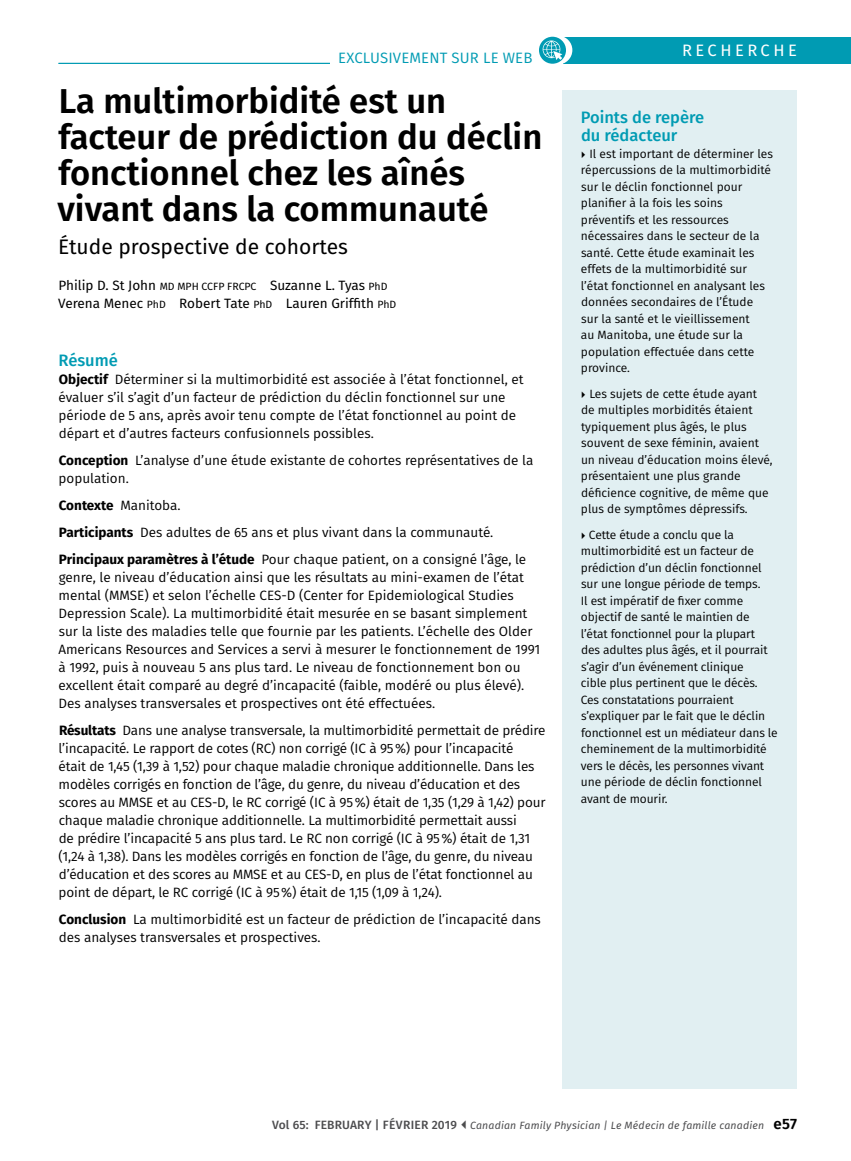
<style>
.page{position:relative;width:851px;height:1161px;background:#fff}
.page>*{position:absolute;margin:0;border:0;box-sizing:border-box;transform-origin:0 0}
.t1{font:600 34.5px/36px "Fira Sans";color:#000}
.t2{font:21px "Fira Sans";color:#000}
.t3{font:500 16.5px/18px "Fira Sans";color:#009bb3}
.t4{font:16.5px "Fira Sans";letter-spacing:.21em;color:#fff}
.t5{font:15px "Fira Sans";letter-spacing:.01em;color:#009bb3}
.t6{font:13.5px/18px "Fira Sans";letter-spacing:-.005em;color:#000}
.t7{font:13.5px/18px "Fira Sans";color:#000}
.t8{font:12px/16.5px "Fira Sans";letter-spacing:-.01em;color:#000}
.t9{font:italic 10.5px "Fira Sans";letter-spacing:.015em;color:#4d4d4f}
.s1{font-size:10.5px}
.s2{font-weight:700}
.s3{font-weight:500;font-style:normal;font-size:12px}
.s4{font-weight:600;font-style:normal;font-size:15px;color:#000}
</style>
<div class="page">
<div style="left:563px;top:37px;width:287px;height:27px;background:#009bb3"></div>
<hr style="left:58px;top:63px;width:467px;height:1px;background:#009bb3">
<div style="left:543px;top:36px;width:29px;height:28px;background:#fff;border-radius:50%"></div>
<svg style="left:539px;top:37px;width:27px;height:27px"></svg>
<div style="left:330px;top:49px;width:202px;height:19px;background:#fff"></div>
<svg style="left:542px;top:41px;width:20px;height:19px"></svg>
<div style="left:562px;top:90px;width:234px;height:999px;background:#e1eff2"></div>
<p class="t5" style="left:338px;top:47px;width:196px">EXCLUSIVEMENT SUR LE WEB</p>
<h1 class="t1" style="left:57px;top:81px;width:486px">La multimorbidité est un facteur de prédiction du déclin fonctionnel chez les aînés vivant dans la communauté</h1>
<h2 class="t2" style="left:58px;top:231px;width:291px">Étude prospective de cohortes</h2>
<p class="t7" style="left:58px;top:276px;width:339px">Philip D. St John <span class="s1">MD MPH CCFP FRCPC</span> Suzanne L. Tyas <span class="s1">PhD<br></span>Verena Menec <span class="s1">PhD</span> Robert Tate <span class="s1">PhD</span> Lauren Griffth <span class="s1">PhD</span></p>
<p class="t5" style="left:426px;top:47px;width:106px">WEB EXC USIVE</p>
<p class="t3" style="left:58px;top:351px;width:61px">Résumé</p>
<p class="t6" style="left:59px;top:370px;width:466px"><span class="s2">Objectif</span> Déterminer si la multimorbidité est associée à l’état fonctionnel, et évaluer s’il s’agit d’un facteur de prédiction du déclin fonctionnel sur une période de 5 ans, après avoir tenu compte de l’état fonctionnel au point de départ et d’autres facteurs confusionnels possibles.</p>
<p class="t6" style="left:59px;top:451px;width:476px"><span class="s2">Conception</span> L’analyse d’une étude existante de cohortes représentatives de la population.</p>
<p class="t6" style="left:59px;top:496px;width:123px"><span class="s2">Contexte</span> Manitoba.</p>
<p class="t6" style="left:59px;top:523px;width:436px"><span class="s2">Participants</span> Des adultes de 65 ans et plus vivant dans la communauté.</p>
<p class="t6" style="left:58px;top:550px;width:483px"><span class="s2">Principaux paramètres à l’étude</span> Pour chaque patient, on a consigné l’âge, le genre, le niveau d’éducation ainsi que les résultats au mini-examen de l’état mental (MMSE) et selon l’échelle CES-D (Center for Epidemiological Studies Depression Scale). La multimorbidité était mesurée en se basant simplement sur la liste des maladies telle que fournie par les patients. L’échelle des Older Americans Resources and Services a servi à mesurer le fonctionnement de 1991 à 1992, puis à nouveau 5 ans plus tard. Le niveau de fonctionnement bon ou excellent était comparé au degré d’incapacité (faible, modéré ou plus élevé).<br>Des analyses transversales et prospectives ont été effectuées.</p>
<p class="t6" style="left:59px;top:721px;width:488px"><span class="s2">Résultats</span> Dans une analyse transversale, la multimorbidité permettait de prédire l’incapacité. Le rapport de cotes (RC) non corrigé (IC à 95%) pour l’incapacité<br>était de 1,45 (1,39 à 1,52) pour chaque maladie chronique additionnelle. Dans les modèles corrigés en fonction de l’âge, du genre, du niveau d’éducation et des scores au MMSE et au CES-D, le RC corrigé (IC à 95%) était de 1,35 (1,29 à 1,42) pour chaque maladie chronique additionnelle. La multimorbidité permettait aussi<br>de prédire l’incapacité 5 ans plus tard. Le RC non corrigé (IC à 95%) était de 1,31 (1,24 à 1,38). Dans les modèles corrigés en fonction de l’âge, du genre, du niveau d’éducation et des scores au MMSE et au CES-D, en plus de l’état fonctionnel au point de départ, le RC corrigé (IC à 95%) était de 1,15 (1,09 à 1,24).</p>
<p class="t6" style="left:59px;top:910px;width:483px"><span class="s2">Conclusion</span> La multimorbidité est un facteur de prédiction de l’incapacité dans des analyses transversales et prospectives.</p>
<p class="t4" style="left:682px;top:38px;width:116px">RECHERCHE</p>
<p class="t4" style="left:696px;top:38px;width:102px">RES ARCH</p>
<p class="t3" style="left:580px;top:108px;width:125px">Points de repère du rédacteur</p>
<p class="t8" style="left:581px;top:145px;width:193px;text-indent:8px">Il est important de déterminer les répercussions de la multimorbidité sur le déclin fonctionnel pour planifer à la fois les soins préventifs et les ressources nécessaires dans le secteur de la santé. Cette étude examinait les effets de la multimorbidité sur l’état fonctionnel en analysant les données secondaires de l’Étude sur la santé et le vieillissement<br>au Manitoba, une étude sur la population effectuée dans cette province.</p>
<p class="t8" style="left:581px;top:385px;width:193px;text-indent:8px">Les sujets de cette étude ayant de multiples morbidités étaient typiquement plus âgés, le plus souvent de sexe féminin, avaient un niveau d’éducation moins élevé, présentaient une plus grande défcience cognitive, de même que plus de symptômes dépressifs.</p>
<p class="t8" style="left:580px;top:526px;width:198px;text-indent:8px">Cette étude a conclu que la multimorbidité est un facteur de prédiction d’un déclin fonctionnel sur une longue période de temps.<br>Il est impératif de fxer comme objectif de santé le maintien de l’état fonctionnel pour la plupart<br>des adultes plus âgés, et il pourrait s’agir d’un événement clinique<br>cible plus pertinent que le décès.<br>Ces constatations pourraient s’expliquer par le fait que le déclin fonctionnel est un médiateur dans le cheminement de la multimorbidité vers le décès, les personnes vivant une période de déclin fonctionnel avant de mourir.</p>
<p class="t9" style="left:272px;top:1117px;width:526px"><span class="s3">Vol 65: FEBRUARY | FÉVRIER 2019</span> Canadian Family Physician | Le Médecin de famille canadien <span class="s4">e57</span></p>
</div>
